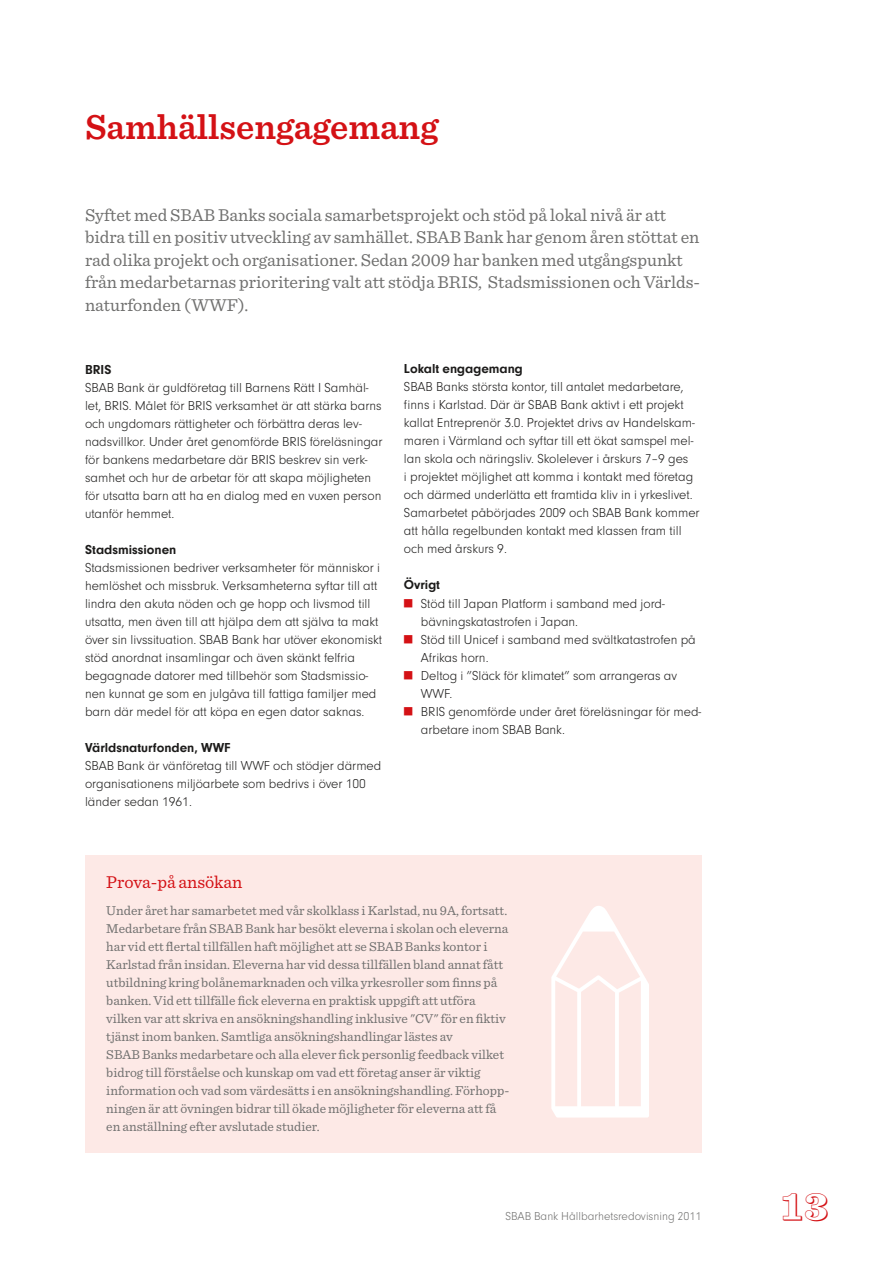
<style>
.page{position:relative;width:893px;height:1263px;background:#fff}
.page>*{position:absolute;margin:0;border:0;box-sizing:border-box;transform-origin:0 0}
.t1{font:600 36px "Sentinel";color:#d41115}
.t2{font:36px "SBAB Siffror";color:#d41115}
.t3{font:18px/22.5px "Sentinel";color:#70706f}
.t4{font:18px "Sentinel";color:#d41115}
.t5{font:300 13.5px/18px "Neuzeit Gro";color:#1c1b1a}
.t6{font:13.5px/18px "Sentinel";color:#70706f}
.t7{font:700 13.5px "Neuzeit Gro";color:#1c1b1a}
.t8{font:300 12px "Neuzeit Gro";color:#70706f}
</style>
<div class="page">
<div style="left:85px;top:855px;width:617px;height:297px;background:#fde9e6"></div>
<svg style="left:551px;top:906px;width:98px;height:211px"></svg>
<h1 class="t1" style="left:85px;top:99px;width:355px">Samhällsengagemang</h1>
<p class="t3" style="left:85px;top:202px;width:617px">Syftet med SBAB Banks sociala samarbetsprojekt och stöd på lokal nivå är att bidra till en positiv utveckling av samhället. SBAB Bank har genom åren stöttat en rad olika projekt och organisationer. Sedan 2009 har banken med utgångspunkt från medarbetarnas prioritering valt att stödja BRIS, Stadsmissionen och Världs&shy;naturfonden (WWF).</p>
<p class="t7" style="left:85px;top:362px;width:28px">BRIS</p>
<p class="t5" style="left:85px;top:378px;width:299px">SBAB Bank är guldföretag till Barnens Rätt I Samhäl&shy;let, BRIS. Målet för BRIS verksamhet är att stärka barns och ungdomars rättigheter och förbättra deras lev&shy;nadsvillkor. Under året genomförde BRIS föreläsningar för bankens medarbetare där BRIS beskrev sin verk&shy;samhet och hur de arbetar för att skapa möjligheten för utsatta barn att ha en dialog med en vuxen person utanför hemmet.</p>
<p class="t7" style="left:85px;top:541px;width:93px">Stadsmissionen</p>
<p class="t5" style="left:85px;top:558px;width:299px">Stadsmissionen bedriver verksamheter för människor i hemlöshet och missbruk. Verksamheterna syftar till att lindra den akuta nöden och ge hopp och livsmod till utsatta, men även till att hjälpa dem att själva ta makt över sin livssituation. SBAB Bank har utöver ekonomiskt stöd anordnat insamlingar och även skänkt felfria begagnade datorer med tillbehör som Stadsmissio&shy;nen kunnat ge som en julgåva till fattiga familjer med barn där medel för att köpa en egen dator saknas.</p>
<p class="t7" style="left:85px;top:739px;width:147px">Världsnaturfonden, WWF</p>
<p class="t5" style="left:85px;top:756px;width:298px">SBAB Bank är vänföretag till WWF och stödjer därmed organisationens miljöarbete som bedrivs i över 100 länder sedan 1961.</p>
<p class="t7" style="left:404px;top:361px;width:120px">Lokalt engagemang</p>
<p class="t5" style="left:404px;top:378px;width:297px">SBAB Banks största kontor, till antalet medarbetare, finns i Karlstad. Där är SBAB Bank aktivt i ett projekt kallat Entreprenör 3.0. Projektet drivs av Handelskam&shy;maren i Värmland och syftar till ett ökat samspel mel&shy;lan skola och näringsliv. Skolelever i årskurs 7–9 ges<br>i projektet möjlighet att komma i kontakt med företag och därmed underlätta ett framtida kliv in i yrkeslivet.<br>Samarbetet påbörjades 2009 och SBAB Bank kommer att hålla regelbunden kontakt med klassen fram till och med årskurs 9.</p>
<p class="t7" style="left:404px;top:577px;width:38px">Övrigt</p>
<p class="t5" style="left:421px;top:594px;width:282px">Stöd till Japan Platform i samband med jord&shy;bävningskatastrofen i Japan.<br>Stöd till Unicef i samband med svältkatastrofen på Afrikas horn.<br>Deltog i ”Släck för klimatet” som arrangeras av WWF.<br>BRIS genomförde under året föreläsningar för med&shy;arbetare inom SBAB Bank.</p>
<h2 class="t4" style="left:106px;top:868px;width:138px">Prova-på ansökan</h2>
<p class="t6" style="left:106px;top:901px;width:405px">Under året har samarbetet med vår skolklass i Karlstad, nu 9A, fortsatt.<br>Medarbetare från SBAB Bank har besökt eleverna i skolan och eleverna har vid ett flertal tillfällen haft möjlighet att se SBAB Banks kontor i Karlstad från insidan. Eleverna har vid dessa tillfällen bland annat fått utbildning kring bolånemarknaden och vilka yrkesroller som finns på banken. Vid ett tillfälle fick eleverna en praktisk uppgift att utföra vilken var att skriva en ansökningshandling inklusive "CV" för en fiktiv tjänst inom banken. Samtliga ansökningshandlingar lästes av<br>SBAB Banks medarbetare och alla elever fick personlig feedback vilket bidrog till förståelse och kunskap om vad ett företag anser är viktig information och vad som värdesätts i en ansökningshandling. Förhopp&shy;ningen är att övningen bidrar till ökade möjligheter för eleverna att få en anställning efter avslutade studier.</p>
<p class="t8" style="left:505px;top:1210px;width:198px">SBAB Bank Hållbarhetsredovisning 2011</p>
<h1 class="t2" style="left:781px;top:1193px;width:49px">13</h1>
</div>
